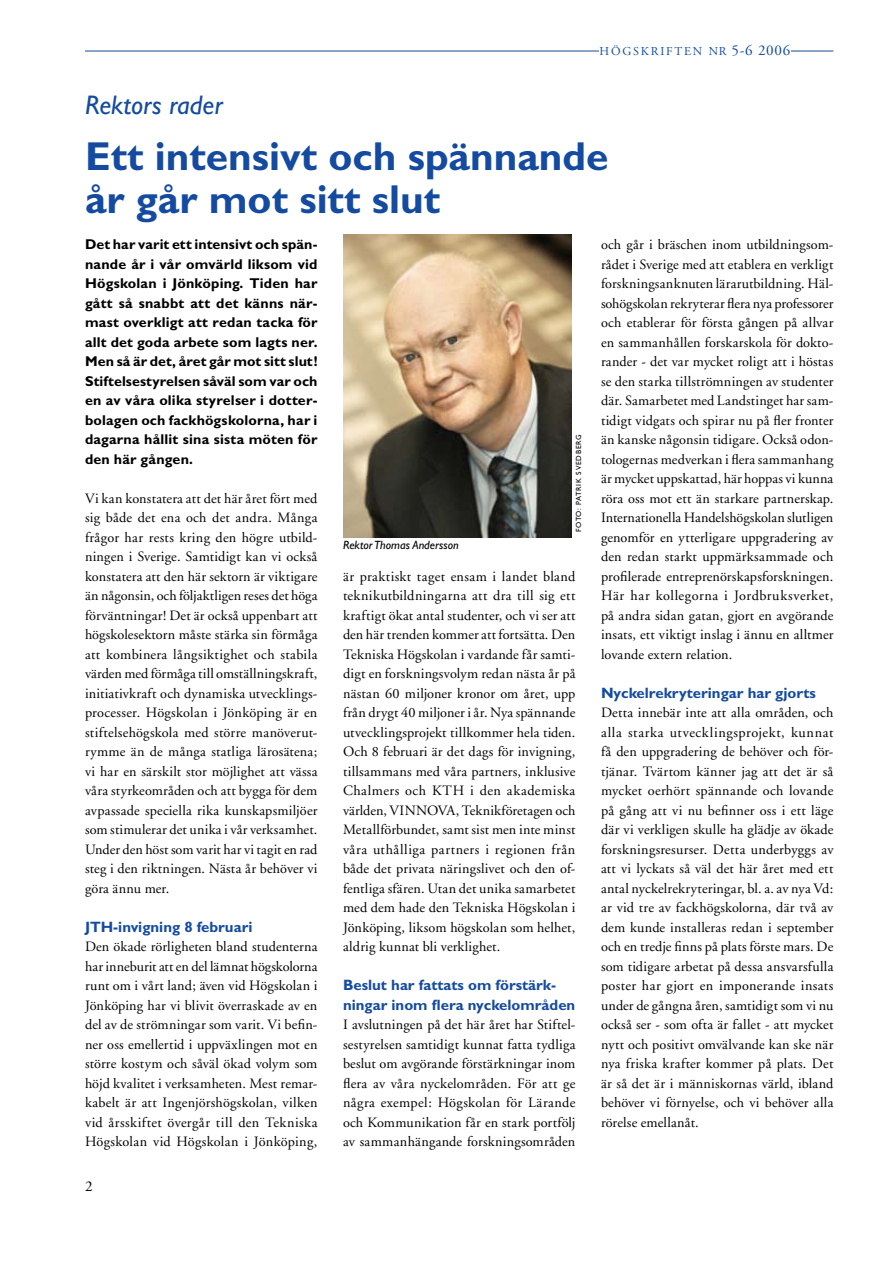
<style>
.page{position:relative;width:893px;height:1263px;background:#fff}
.page>*{position:absolute;margin:0;border:0;box-sizing:border-box;transform-origin:0 0}
.t1{font:700 40.5px/43.5px "Gill Sans";color:#144ba0}
.t2{font:italic 27px "Gill Sans";color:#144ba0}
.t3{font:700 15px/19.5px "Gill Sans";color:#144ba0}
.t4{font:14.25px/19.5px "Adobe Garamond";letter-spacing:.01em;color:#000;text-align:justify}
.t5{font:700 14.25px/19.5px "Gill Sans";letter-spacing:.015em;color:#000;text-align:justify}
.t6{font:italic 12px "Gill Sans";color:#000}
.t7{font:12px "Adobe Garamond";letter-spacing:.15em;color:#144ba0}
.t8{font:7.5px "Gill Sans";letter-spacing:.1em;color:#000}
.s1{font-size:15px}
</style>
<div class="page">
<hr style="left:85px;top:51px;width:748px;height:1px;background:#144ba0">
<div style="left:599px;top:44px;width:192px;height:20px;background:#fff"></div>
<img style="left:343px;top:234px;width:228px;height:304px">
<h2 class="t2" style="left:85px;top:89px;width:139px">Rektors rader</h2>
<p class="t7" style="left:600px;top:44px;width:192px">HÖGSKRIFTEN NR <span class="s1">5-6 2006</span></p>
<h1 class="t1" style="left:85px;top:134px;width:525px">Ett intensivt och spännande år går mot sitt slut</h1>
<p class="t5" style="left:85px;top:234px;width:234px">Det har varit ett intensivt och spän&shy;nande år i vår omvärld liksom vid Högskolan i Jönköping. Tiden har gått så snabbt att det känns när&shy;mast overkligt att redan tacka för allt det goda arbete som lagts ner.<br>Men så är det, året går mot sitt slut!<br>Stiftelsestyrelsen såväl som var och en av våra olika styrelser i dotter&shy;bolagen och fackhögskolorna, har i dagarna hållit sina sista möten för den här gången.</p>
<p class="t4" style="left:85px;top:489px;width:234px">Vi kan konstatera att det här året fört med sig både det ena och det andra. Många frågor har rests kring den högre utbild&shy;ningen i Sverige. Samtidigt kan vi också konstatera att den här sektorn är viktigare än någonsin, och följaktligen reses det höga förväntningar! Det är också uppenbart att högskolesektorn måste stärka sin förmåga att kombinera långsiktighet och stabila värden med förmåga till omställningskraft, initiativkraft och dynamiska utvecklings&shy;processer. Högskolan i Jönköping är en stiftelsehögskola med större manöverut&shy;rymme än de många statliga lärosätena; vi har en särskilt stor möjlighet att vässa våra styrkeområden och att bygga för dem avpassade speciella rika kunskapsmiljöer som stimulerar det unika i vår verksamhet.<br>Under den höst som varit har vi tagit en rad steg i den riktningen. Nästa år behöver vi göra ännu mer.</p>
<p class="t3" style="left:85px;top:917px;width:169px">JTH-invigning 8 februari</p>
<p class="t4" style="left:85px;top:937px;width:234px">Den ökade rörligheten bland studenterna har inneburit att en del lämnat högskolorna runt om i vårt land; även vid Högskolan i Jönköping har vi blivit överraskade av en del av de strömningar som varit. Vi befin&shy;ner oss emellertid i uppväxlingen mot en större kostym och såväl ökad volym som höjd kvalitet i verksamheten. Mest remar&shy;kabelt är att Ingenjörshögskolan, vilken vid årsskiftet övergår till den Tekniska Högskolan vid Högskolan i Jönköping,</p>
<p class="t6" style="left:343px;top:539px;width:117px">Rektor Thomas Andersson</p>
<p class="t8" style="left:574px;top:532px;width:100px;rotate:-90deg">FOTO: PATRIK SVEDBERG</p>
<p class="t4" style="left:343px;top:567px;width:234px">är praktiskt taget ensam i landet bland teknikutbildningarna att dra till sig ett kraftigt ökat antal studenter, och vi ser att den här trenden kommer att fortsätta. Den Tekniska Högskolan i vardande får samti&shy;digt en forskningsvolym redan nästa år på nästan 60 miljoner kronor om året, upp från drygt 40 miljoner i år. Nya spännande utvecklingsprojekt tillkommer hela tiden.<br>Och 8 februari är det dags för invigning, tillsammans med våra partners, inklusive Chalmers och KTH i den akademiska världen, VINNOVA, Teknikföretagen och Metallförbundet, samt sist men inte minst våra uthålliga partners i regionen från både det privata näringslivet och den of&shy;fentliga sfären. Utan det unika samarbetet med dem hade den Tekniska Högskolan i Jönköping, liksom högskolan som helhet, aldrig kunnat bli verklighet.</p>
<p class="t3" style="left:343px;top:975px;width:234px">Beslut har fattats om förstärk&shy;ningar inom flera nyckelområden</p>
<p class="t4" style="left:343px;top:1015px;width:234px">I avslutningen på det här året har Stiftel&shy;sestyrelsen samtidigt kunnat fatta tydliga beslut om avgörande förstärkningar inom flera av våra nyckelområden. För att ge några exempel: Högskolan för Lärande och Kommunikation får en stark portfölj av sammanhängande forskningsområden</p>
<p class="t4" style="left:601px;top:235px;width:234px">och går i bräschen inom utbildningsom&shy;rådet i Sverige med att etablera en verkligt forskningsanknuten lärarutbildning. Häl&shy;sohögskolan rekryterar flera nya professorer och etablerar för första gången på allvar en sammanhållen forskarskola för dokto&shy;rander - det var mycket roligt att i höstas se den starka tillströmningen av studenter där. Samarbetet med Landstinget har sam&shy;tidigt vidgats och spirar nu på fler fronter än kanske någonsin tidigare. Också odon&shy;tologernas medverkan i flera sammanhang är mycket uppskattad, här hoppas vi kunna röra oss mot ett än starkare partnerskap.<br>Internationella Handelshögskolan slutligen genomför en ytterligare uppgradering av den redan starkt uppmärksammade och profilerade entreprenörskapsforskningen.<br>Här har kollegorna i Jordbruksverket, på andra sidan gatan, gjort en avgörande insats, ett viktigt inslag i ännu en alltmer lovande extern relation.</p>
<p class="t3" style="left:601px;top:683px;width:216px">Nyckelrekryteringar har gjorts</p>
<p class="t4" style="left:601px;top:703px;width:234px">Detta innebär inte att alla områden, och alla starka utvecklingsprojekt, kunnat få den uppgradering de behöver och för&shy;tjänar. Tvärtom känner jag att det är så mycket oerhört spännande och lovande på gång att vi nu befinner oss i ett läge där vi verkligen skulle ha glädje av ökade forskningsresurser. Detta underbyggs av att vi lyckats så väl det här året med ett antal nyckelrekryteringar, bl. a. av nya Vd: ar vid tre av fackhögskolorna, där två av dem kunde installeras redan i september och en tredje finns på plats förste mars. De som tidigare arbetat på dessa ansvarsfulla poster har gjort en imponerande insats under de gångna åren, samtidigt som vi nu också ser - som ofta är fallet - att mycket nytt och positivt omvälvande kan ske när nya friska krafter kommer på plats. Det är så det är i människornas värld, ibland behöver vi förnyelse, och vi behöver alla rörelse emellanåt.</p>
</div>
